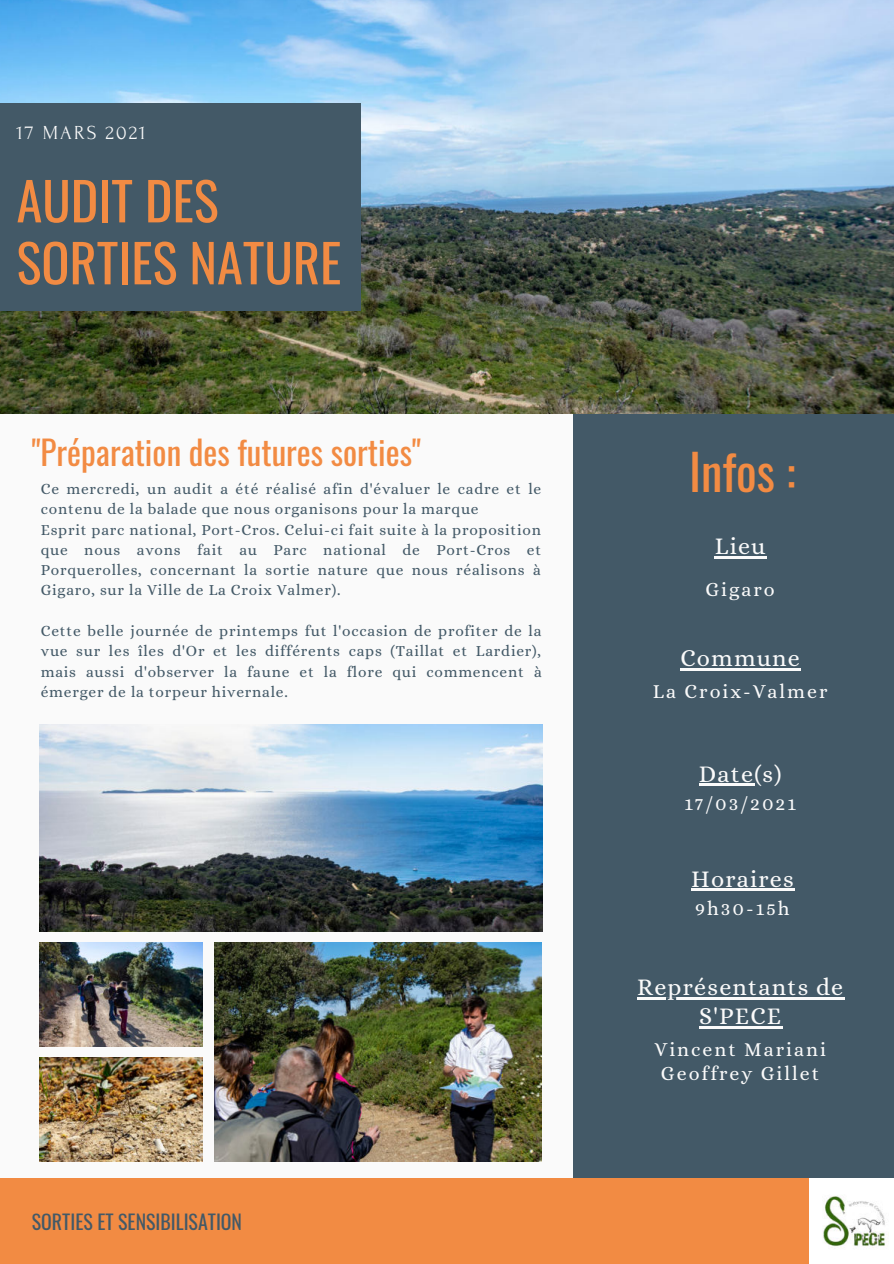
<style>
.page{position:relative;width:894px;height:1264px;background:#fff}
.page>*{position:absolute;margin:0;border:0;box-sizing:border-box;transform-origin:0 0}
.t1{font:52.35px/61.9px "Oswald";color:#f28b43}
.t2{font:48.6px "Oswald";color:#f28b43}
.t3{font:33.15px "Oswald";color:#f28b43}
.t4{font:24px/28.2px "Alice";letter-spacing:.05em;color:#fafafa;text-align:center}
.t5{font:19.8px/23.7px "Alice";letter-spacing:.1em;color:#fafafa;text-align:center}
.t6{font:19.8px "Oswald";color:#435967}
.t7{font:19.8px "Forum";letter-spacing:.1em;color:#fafafa}
.t8{font:15.45px/20.2px "Alice";letter-spacing:.05em;color:#435967}
</style>
<div class="page">
<div style="left:0;top:0;width:893px;height:1263px;background:#fafafa"></div>
<img style="left:0;top:0;width:893px;height:414px">
<div style="left:0;top:103px;width:360px;height:207px;background:#435967"></div>
<div style="left:573px;top:414px;width:320px;height:771px;background:#435967"></div>
<div style="left:0;top:1178px;width:893px;height:85px;background:#f28b43"></div>
<img style="left:809px;top:1178px;width:84px;height:85px">
<hr style="left:714px;top:556px;width:52px;height:2px;background:#fafafa">
<hr style="left:680px;top:668px;width:120px;height:2px;background:#fafafa">
<hr style="left:698px;top:783px;width:56px;height:3px;background:#fafafa">
<hr style="left:636px;top:997px;width:208px;height:2px;background:#fafafa">
<hr style="left:699px;top:1025px;width:83px;height:3px;background:#fafafa">
<hr style="left:691px;top:888px;width:103px;height:3px;background:#fafafa">
<img style="left:39px;top:942px;width:164px;height:104px">
<img style="left:39px;top:1057px;width:164px;height:104px">
<img style="left:214px;top:942px;width:327px;height:219px">
<img style="left:39px;top:724px;width:503px;height:207px">
<p class="t7" style="left:17px;top:122px;width:131px">17 MARS 2021</p>
<h1 class="t1" style="left:17px;top:165px;width:326px">AUDIT DES<br>SORTIES NATURE</h1>
<h3 class="t3" style="left:32px;top:422px;width:390px">"Préparation des futures sorties"</h3>
<p class="t8" style="left:41px;top:479px;width:502px">Ce mercredi, un audit a été réalisé afin d'évaluer le cadre et le contenu de la balade que nous organisons pour la marque<br>Esprit parc national, Port-Cros. Celui-ci fait suite à la proposition que nous avons fait au Parc national de Port-Cros et Porquerolles, concernant la sortie nature que nous réalisons à Gigaro, sur la Ville de La Croix Valmer).</p>
<p class="t8" style="left:41px;top:621px;width:502px;text-align:justify">Cette belle journée de printemps fut l'occasion de profiter de la vue sur les îles d'Or et les différents caps (Taillat et Lardier), mais aussi d'observer la faune et la flore qui commencent à émerger de la torpeur hivernale.</p>
<p class="t6" style="left:32px;top:1204px;width:212px">SORTIES ET SENSIBILISATION</p>
<h2 class="t2" style="left:688px;top:429px;width:108px">Infos :</h2>
<h3 class="t4" style="left:714px;top:533px;width:52px">Lieu</h3>
<p class="t5" style="left:705px;top:578px;width:71px">Gigaro</p>
<h3 class="t4" style="left:680px;top:645px;width:121px">Commune</h3>
<p class="t5" style="left:652px;top:681px;width:176px">La Croix-Valmer</p>
<h3 class="t4" style="left:698px;top:760px;width:84px">Date(s)</h3>
<p class="t5" style="left:684px;top:792px;width:113px">17/03/2021</p>
<h3 class="t4" style="left:691px;top:865px;width:104px">Horaires</h3>
<p class="t5" style="left:695px;top:897px;width:96px">9h30-15h</p>
<h3 class="t4" style="left:636px;top:974px;width:208px">Représentants de<br>S'PECE</h3>
<p class="t5" style="left:654px;top:1039px;width:173px">Vincent Mariani<br>Geoffrey Gillet</p>
</div>
